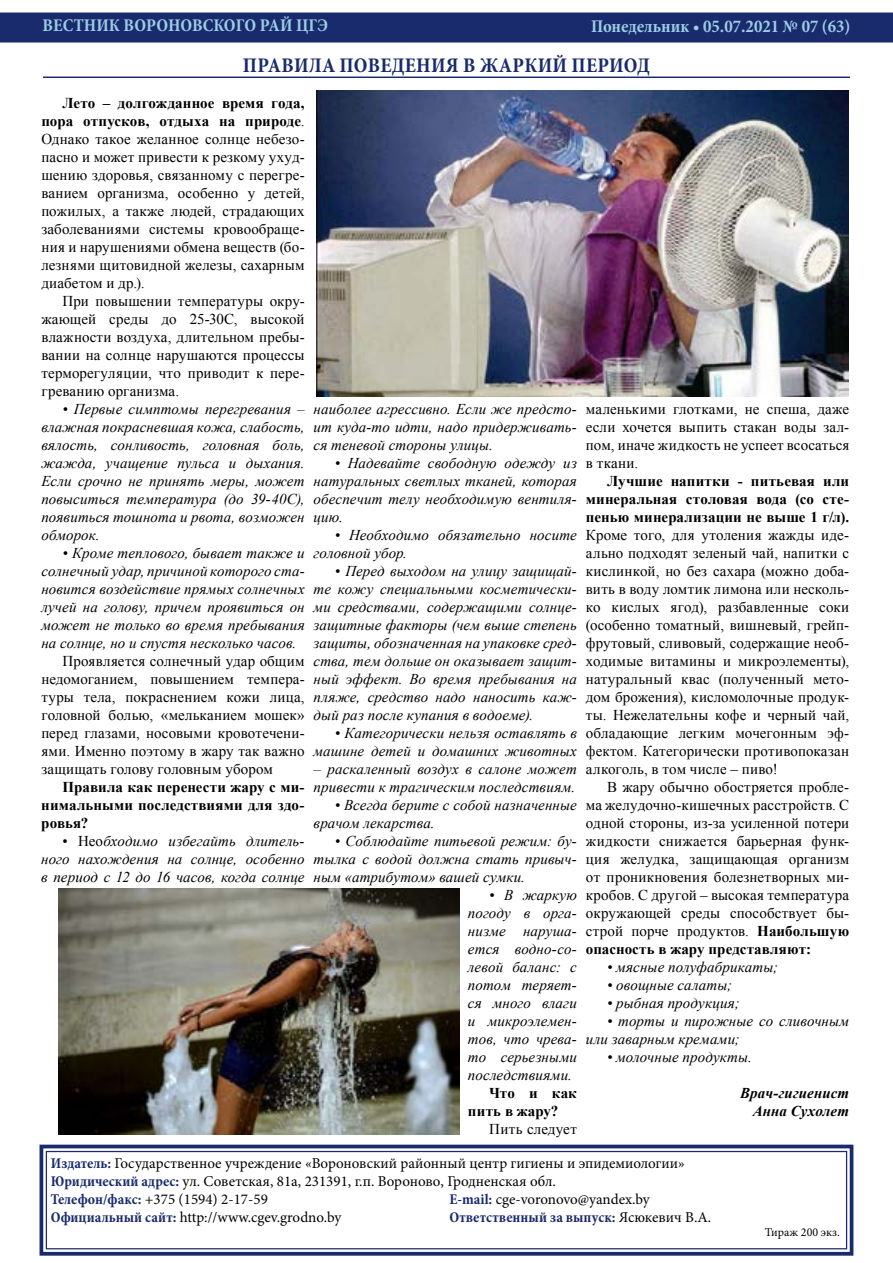
<style>
.page{position:relative;width:893px;height:1263px;background:#fff}
.page>*{position:absolute;margin:0;border:0;box-sizing:border-box;transform-origin:0 0}
.t1{font:700 condensed 21px "Minion Pro";letter-spacing:.01em;color:#192b6c}
.t2{font:700 condensed 18px "Minion Pro";color:#9ccde4}
.t3{font:15px/18px "Times New Roman";letter-spacing:.01em;color:#000;text-align:justify}
.t4{font:italic 15px/18px "Times New Roman";letter-spacing:.005em;color:#000;text-align:justify}
.t5{font:15px/18px "Minion Pro";color:#000}
.t6{font:700 15px/18px "Times New Roman";letter-spacing:.01em;color:#000;text-align:justify}
.t7{font:italic 700 15px/18px "Times New Roman";letter-spacing:.005em;color:#000;text-align:right}
.t8{font:12px "Minion Pro";color:#000}
.s1{font-weight:700}
.s2{font-style:normal}
.s3{font-weight:700;font-stretch:condensed;color:#192b6c}
</style>
<div class="page">
<div style="left:0;top:13px;width:893px;height:30px;background:#192b6c"></div>
<svg style="left:39px;top:1144px;width:815px;height:112px"></svg>
<div style="left:46px;top:1151px;width:801px;height:98px;border:1px solid #192b6c"></div>
<hr style="left:43px;top:77px;width:807px;height:1px;background:#192b6c">
<img style="left:58px;top:888px;width:401px;height:246px">
<img style="left:316px;top:90px;width:532px;height:306px">
<p class="t2" style="left:43px;top:13px;width:104px">ВЕСТНИК ВОРО</p>
<p class="t2" style="left:168px;top:13px;width:57px">НОВСКОГО</p>
<p class="t2" style="left:260px;top:13px;width:70px">РАЙ ЦГЭ</p>
<p class="t2" style="left:591px;top:14px;width:261px">Понедельник • 05.07.2021 № 07 (63)</p>
<h1 class="t1" style="left:243px;top:51px;width:409px">Правила поведения в жаркий период</h1>
<p class="t3" style="left:41px;top:94px;width:265px;text-indent:21px"><span class="s1">Лето – долгожданное время года, пора отпусков, отдыха на природе</span>.<br>Однако такое желанное солнце небезо&shy;пасно и может привести к резкому ухуд&shy;шению здоровья, связанному с перегре&shy;ванием организма, особенно у детей, пожилых, а также людей, страдающих заболеваниями системы кровообраще&shy;ния и нарушениями обмена веществ (бо&shy;лезнями щитовидной железы, сахарным диабетом и др.).</p>
<p class="t3" style="left:41px;top:292px;width:265px;text-indent:21px">При повышении температуры окру&shy;жающей среды до 25-30С, высокой влажности воздуха, длительном пребы&shy;вании на солнце нарушаются процессы терморегуляции, что приводит к пере&shy;греванию организма.</p>
<p class="t4" style="left:41px;top:400px;width:265px;text-indent:21px">• Первые симптомы перегревания – влажная покрасневшая кожа, слабость, вялость, сонливость, головная боль, жажда, учащение пульса и дыхания.<br>Если срочно не принять меры, может повыситься температура (до 39-40С), появиться тошнота и рвота, возможен обморок.</p>
<p class="t4" style="left:41px;top:544px;width:265px;text-indent:21px">• Кроме теплового, бывает также и солнечный удар, причиной которого ста&shy;новится воздействие прямых солнечных лучей на голову, причем проявиться он может не только во время пребывания на солнце, но и спустя несколько часов.</p>
<p class="t3" style="left:41px;top:652px;width:265px;text-indent:21px">Проявляется солнечный удар общим недомоганием, повышением темпера&shy;туры тела, покраснением кожи лица, головной болью, «мельканием мошек» перед глазами, носовыми кровотечени&shy;ями. Именно поэтому в жару так важно защищать голову головным убором</p>
<p class="t6" style="left:41px;top:778px;width:265px;text-indent:21px">Правила как перенести жару с ми&shy;нимальными последствиями для здо&shy;ровья?</p>
<p class="t4" style="left:41px;top:832px;width:265px;text-indent:21px"><span class="s2">• Нео</span>бходимо избегайть длитель&shy;ного нахождения на солнце, особенно в период с 12 до 16 часов, когда солнце</p>
<p class="t4" style="left:314px;top:400px;width:265px">наиболее агрессивно. Если же предсто&shy;ит куда-то идти, надо придерживать&shy;ся теневой стороны улицы.</p>
<p class="t4" style="left:314px;top:454px;width:265px;text-indent:21px">• Надевайте свободную одежду из натуральных светлых тканей, которая обеспечит телу необходимую вентиля&shy;цию.</p>
<p class="t4" style="left:314px;top:526px;width:265px;text-indent:21px">• Необходимо обязательно носите головной убор.</p>
<p class="t4" style="left:314px;top:562px;width:265px;text-indent:21px">• Перед выходом на улицу защищай&shy;те кожу специальными косметически&shy;ми средствами, содержащими солнце&shy;защитные факторы (чем выше степень защиты, обозначенная на упаковке сред&shy;ства, тем дольше он оказывает защит&shy;ный эффект. Во время пребывания на пляже, средство надо наносить каж&shy;дый раз после купания в водоеме).</p>
<p class="t4" style="left:314px;top:724px;width:265px;text-align:right">• Категорически нельзя оставлять в машине детей и домашних животных</p>
<p class="t4" style="left:314px;top:760px;width:265px">– раскаленный воздух в салоне может привести к трагическим последствиям.</p>
<p class="t4" style="left:314px;top:796px;width:265px;text-indent:21px">• Всегда берите с собой назначенные врачом лекарства.</p>
<p class="t4" style="left:314px;top:832px;width:265px;text-indent:21px">• Соблюдайте питьевой режим: бу&shy;тылка с водой должна стать привыч&shy;ным «атрибутом» вашей сумки.</p>
<p class="t4" style="left:468px;top:886px;width:110px;text-indent:21px">• В жаркую погоду в орга&shy;низме наруша&shy;ется водно-со&shy;левой баланс: с потом теряет&shy;ся много влаги и микроэлемен&shy;тов, что чрева&shy;то серьезными последствиями.</p>
<p class="t6" style="left:468px;top:1084px;width:110px;text-indent:21px">Что и как пить в жару?</p>
<p class="t3" style="left:489px;top:1120px;width:89px">Пить следует</p>
<p class="t3" style="left:586px;top:400px;width:265px">маленькими глотками, не спеша, даже если хочется выпить стакан воды зал&shy;пом, иначе жидкость не успеет всосаться в ткани.</p>
<p class="t6" style="left:586px;top:472px;width:265px;text-indent:21px">Лучшие напитки - питьевая или минеральная столовая вода (со сте&shy;пенью минерализации не выше 1 г/л).</p>
<p class="t3" style="left:586px;top:526px;width:265px">Кроме того, для утоления жажды иде&shy;ально подходят зеленый чай, напитки с кислинкой, но без сахара (можно доба&shy;вить в воду ломтик лимона или несколь&shy;ко кислых ягод), разбавленные соки (особенно томатный, вишневый, грейп&shy;фрутовый, сливовый, содержащие необ&shy;ходимые витамины и микроэлементы), натуральный квас (полученный мето&shy;дом брожения), кисломолочные продук&shy;ты. Нежелательны кофе и черный чай, обладающие легким мочегонным эф&shy;фектом. Категорически противопоказан алкоголь, в том числе – пиво!</p>
<p class="t3" style="left:586px;top:778px;width:265px;text-indent:21px">В жару обычно обостряется пробле&shy;ма желудочно-кишечных расстройств. С одной стороны, из-за усиленной потери жидкости снижается барьерная функ&shy;ция желудка, защищающая организм от проникновения болезнетворных ми&shy;кробов. С другой – высокая температура окружающей среды способствует бы&shy;строй порче продуктов. <span class="s1">Наибольшую опасность в жару представляют:</span></p>
<p class="t4" style="left:607px;top:958px;width:172px">• мясные полуфабрикаты;</p>
<p class="t4" style="left:607px;top:976px;width:127px">• овощные салаты;</p>
<p class="t4" style="left:607px;top:994px;width:134px">• рыбная продукция;</p>
<p class="t4" style="left:586px;top:1012px;width:265px;text-indent:21px">• торты и пирожные со сливочным или заварным кремами;</p>
<p class="t4" style="left:607px;top:1048px;width:146px">• молочные продукты.</p>
<p class="t7" style="left:740px;top:1084px;width:110px">Врач-гигиенист<br>Анна Сухолет</p>
<p class="t5" style="left:51px;top:1154px;width:635px"><span class="s3">Издатель:</span> Государственное учреждение «Вороновский районный центр гигиены и эпидемиологии» <span class="s3">Юридический адрес:</span> ул. Советская, 81а, 231391, г.п. Вороново, Гродненская обл.<br><span class="s3">Телефон/факс:</span> +375 (1594) 2-17-59<br><span class="s3">Официальный сайт:</span> http://www.cgev.grodno.by</p>
<p class="t5" style="left:450px;top:1190px;width:263px"><span class="s3">E-mail:</span> cge-voronovo@уаndex.by<br><span class="s3">Ответственный за выпуск:</span> Ясюкевич В.А.</p>
<p class="t8" style="left:765px;top:1224px;width:76px">Тираж 200 экз.</p>
</div>
